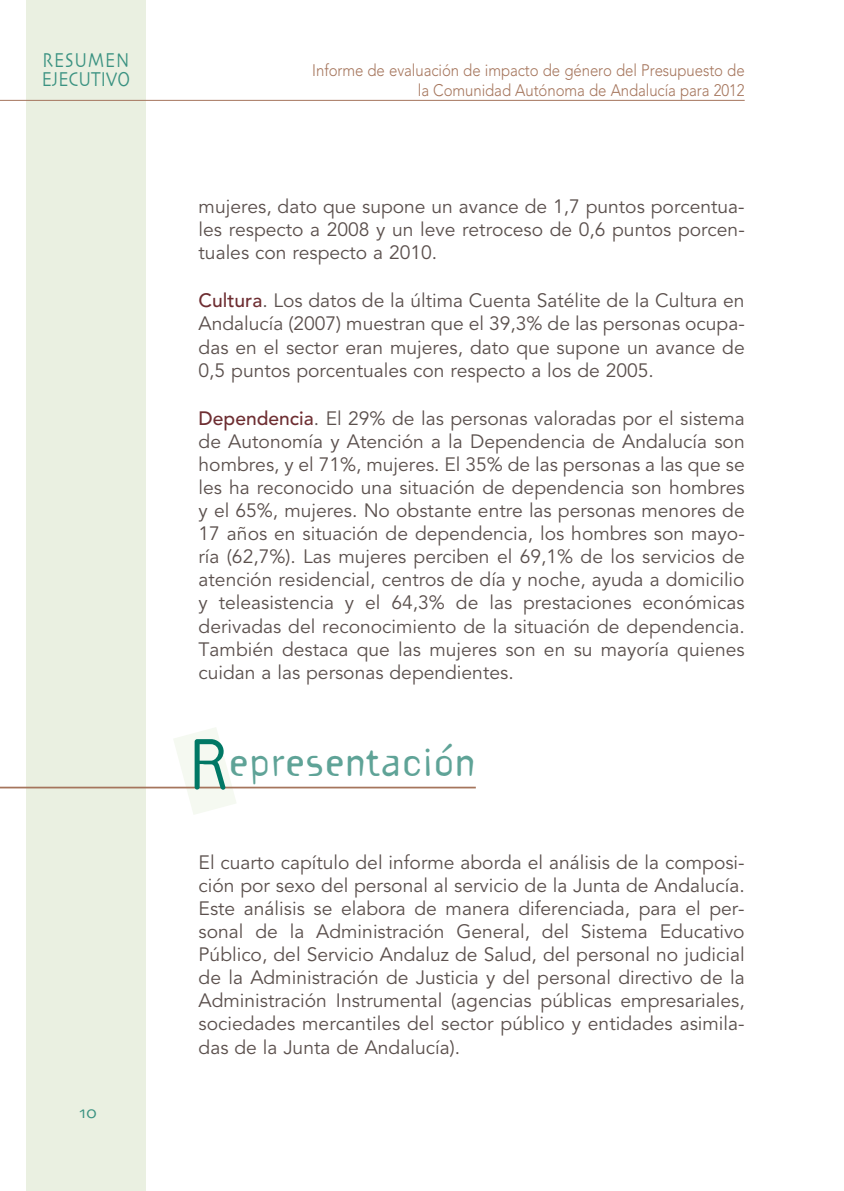
<style>
.page{position:relative;width:844px;height:1191px;background:#fff}
.page>*{position:absolute;margin:0;border:0;box-sizing:border-box;transform-origin:0 0}
.t1{font:42px "Template Gothic";letter-spacing:.005em;color:#5fa397}
.t2{font:21px/19.2px "Skia";letter-spacing:.005em;color:#3a9281;scale:.8 1}
.t3{font:19.25px/23.1px "Avenir";color:#5b504d;text-align:justify}
.t4{font:17.5px "Skia";color:#3a9281}
.t5{font:300 16.62px/19.9px "Avenir";letter-spacing:-.005em;color:#a5755c;text-align:right;scale:.9 1}
.s1{font-weight:500;color:#6e2e32}
.s2{font-size:63px;color:#007865}
</style>
<div class="page">
<div style="left:26px;top:0;width:119px;height:1191px;background:#eaf0e1"></div>
<hr style="left:0;top:100px;width:744px;height:1px;background:#a5755c">
<svg style="left:173px;top:727px;width:64px;height:87px"></svg>
<hr style="left:0;top:786px;width:475px;height:2px;background:#a5755c">
<p class="t2" style="left:42px;top:51px;width:112px">RESUMEN<br>EJECUTIVO</p>
<p class="t4" style="left:80px;top:1101px;width:19px">10</p>
<p class="t5" style="left:312px;top:60px;width:482px">Informe de evaluación de impacto de género del Presupuesto de la Comunidad Autónoma de Andalucía para 2012</p>
<p class="t3" style="left:198px;top:195px;width:547px">mujeres, dato que supone un avance de 1,7 puntos porcentua&shy;les respecto a 2008 y un leve retroceso de 0,6 puntos porcen&shy;tuales con respecto a 2010.</p>
<p class="t3" style="left:198px;top:290px;width:547px"><span class="s1">Cultura</span>. Los datos de la última Cuenta Satélite de la Cultura en Andalucía (2007) muestran que el 39,3% de las personas ocupa&shy;das en el sector eran mujeres, dato que supone un avance de 0,5 puntos porcentuales con respecto a los de 2005.</p>
<p class="t3" style="left:198px;top:407px;width:547px"><span class="s1">Dependencia</span>. El 29% de las personas valoradas por el sistema de Autonomía y Atención a la Dependencia de Andalucía son hombres, y el 71%, mujeres. El 35% de las personas a las que se les ha reconocido una situación de dependencia son hombres y el 65%, mujeres. No obstante entre las personas menores de 17 años en situación de dependencia, los hombres son mayo&shy;ría (62,7%). Las mujeres perciben el 69,1% de los servicios de atención residencial, centros de día y noche, ayuda a domicilio y teleasistencia y el 64,3% de las prestaciones económicas derivadas del reconocimiento de la situación de dependencia.<br>También destaca que las mujeres son en su mayoría quienes cuidan a las personas dependientes.</p>
<h1 class="t1" style="left:190px;top:729px;width:287px"><span class="s2">R</span>epresentación</h1>
<p class="t3" style="left:198px;top:851px;width:547px">El cuarto capítulo del informe aborda el análisis de la composi&shy;ción por sexo del personal al servicio de la Junta de Andalucía.<br>Este análisis se elabora de manera diferenciada, para el per&shy;sonal de la Administración General, del Sistema Educativo Público, del Servicio Andaluz de Salud, del personal no judicial de la Administración de Justicia y del personal directivo de la Administración Instrumental (agencias públicas empresariales, sociedades mercantiles del sector público y entidades asimila&shy;das de la Junta de Andalucía).</p>
</div>
